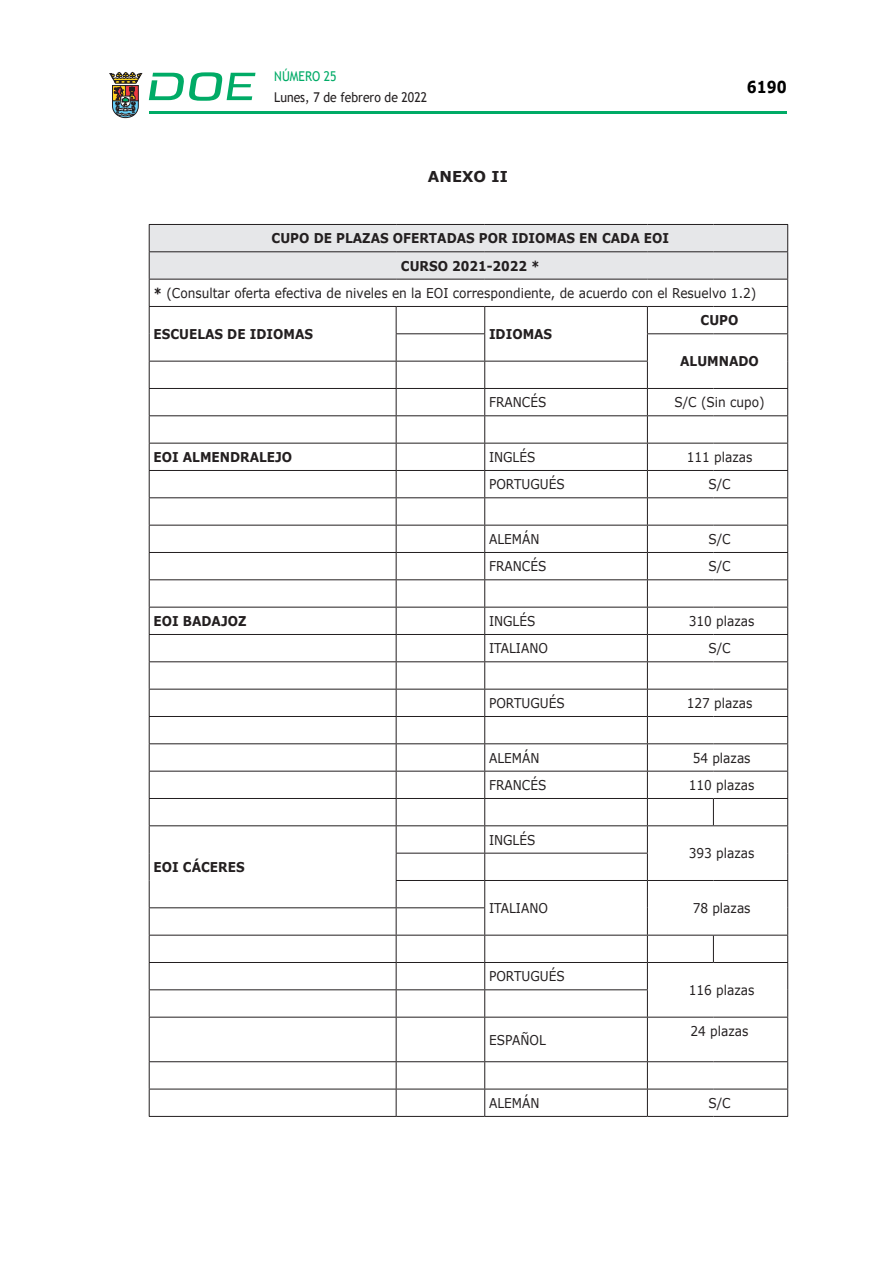
<style>
.page{position:relative;width:893px;height:1263px;background:#fff}
.page>*{position:absolute;margin:0;border:0;box-sizing:border-box;transform-origin:0 0}
.t1{font:700 16.5px "Verdana";color:#000;scale:.85 1}
.CUERPO_DE_TEXTO{font:700 15px "Verdana";letter-spacing:.005em;color:#231f20}
.t2{font:13.5px "Verdana";color:#231f20;scale:.9 1}
.t3{font:700 13.5px "Verdana";color:#231f20;scale:.9 1}
.t4{font:13.5px "Trebuchet MS";color:#231f20;scale:.9 1}
.t5{font:13.5px "Trebuchet MS";color:#00ab67;scale:.9 1}
.s1{font-weight:700}
</style>
<div class="page">
<hr style="left:149px;top:111px;width:638px;height:3px;background:#00ab66">
<svg style="left:109px;top:72px;width:33px;height:46px"></svg>
<svg style="left:149px;top:72px;width:106px;height:29px"></svg>
<hr style="left:149px;top:1017px;width:247px;height:1px;background:#231f20">
<hr style="left:149px;top:1017px;width:1px;height:44px;background:#231f20">
<hr style="left:396px;top:1017px;width:89px;height:1px;background:#231f20">
<hr style="left:396px;top:1017px;width:1px;height:44px;background:#231f20">
<hr style="left:485px;top:1017px;width:162px;height:1px;background:#231f20">
<hr style="left:484px;top:1017px;width:1px;height:44px;background:#231f20">
<hr style="left:647px;top:1017px;width:66px;height:1px;background:#231f20">
<hr style="left:647px;top:1017px;width:1px;height:44px;background:#231f20">
<hr style="left:713px;top:1017px;width:75px;height:1px;background:#231f20">
<hr style="left:787px;top:1017px;width:1px;height:44px;background:#231f20">
<hr style="left:149px;top:1061px;width:247px;height:1px;background:#231f20">
<hr style="left:396px;top:1061px;width:89px;height:1px;background:#231f20">
<hr style="left:485px;top:1061px;width:162px;height:1px;background:#231f20">
<hr style="left:647px;top:1061px;width:66px;height:1px;background:#231f20">
<hr style="left:713px;top:1061px;width:75px;height:1px;background:#231f20">
<hr style="left:149px;top:1089px;width:247px;height:1px;background:#231f20">
<svg style="left:149px;top:1062px;width:1px;height:54px"></svg>
<hr style="left:396px;top:1089px;width:89px;height:1px;background:#231f20">
<svg style="left:396px;top:1062px;width:1px;height:54px"></svg>
<hr style="left:485px;top:1089px;width:162px;height:1px;background:#231f20">
<svg style="left:484px;top:1062px;width:1px;height:54px"></svg>
<hr style="left:647px;top:1089px;width:66px;height:1px;background:#231f20">
<svg style="left:647px;top:1062px;width:1px;height:54px"></svg>
<hr style="left:713px;top:1089px;width:75px;height:1px;background:#231f20">
<svg style="left:787px;top:1062px;width:1px;height:54px"></svg>
<hr style="left:149px;top:1116px;width:247px;height:1px;background:#231f20">
<hr style="left:396px;top:1116px;width:89px;height:1px;background:#231f20">
<hr style="left:485px;top:1116px;width:162px;height:1px;background:#231f20">
<hr style="left:647px;top:1116px;width:66px;height:1px;background:#231f20">
<hr style="left:713px;top:1116px;width:75px;height:1px;background:#231f20">
<svg style="left:149px;top:224px;width:639px;height:793px"></svg>
<hr style="left:149px;top:279px;width:247px;height:1px;background:#231f20">
<hr style="left:396px;top:279px;width:89px;height:1px;background:#231f20">
<hr style="left:485px;top:279px;width:162px;height:1px;background:#231f20">
<hr style="left:647px;top:279px;width:66px;height:1px;background:#231f20">
<hr style="left:713px;top:279px;width:75px;height:1px;background:#231f20">
<p class="t5" style="left:274px;top:67px;width:71px">NÚMERO 25</p>
<p class="t4" style="left:274px;top:88px;width:171px">Lunes, 7 de febrero de 2022</p>
<p class="CUERPO_DE_TEXTO" style="left:428px;top:165px;width:82px">ANEXO II</p>
<p class="t1" style="left:747px;top:75px;width:48px">6190</p>
<p class="t3" style="left:272px;top:229px;width:443px">CUPO DE PLAZAS OFERTADAS POR IDIOMAS EN CADA EOI</p>
<p class="t3" style="left:401px;top:256px;width:156px">CURSO 2021-2022 *</p>
<p class="t2" style="left:153px;top:284px;width:671px"><span class="s1">*</span> (Consultar oferta efectiva de niveles en la EOI correspondiente, de acuerdo con el Resuelvo 1.2)</p>
<p class="t3" style="left:153px;top:324px;width:179px">ESCUELAS DE IDIOMAS</p>
<p class="t3" style="left:489px;top:324px;width:72px">IDIOMAS</p>
<p class="t3" style="left:701px;top:311px;width:44px">CUPO</p>
<p class="t3" style="left:680px;top:352px;width:89px">ALUMNADO</p>
<p class="t2" style="left:489px;top:393px;width:65px">FRANCÉS</p>
<p class="t2" style="left:674px;top:393px;width:102px">S/C (Sin cupo)</p>
<p class="t3" style="left:153px;top:447px;width:156px">EOI ALMENDRALEJO</p>
<p class="t2" style="left:489px;top:448px;width:53px">INGLÉS</p>
<p class="t2" style="left:687px;top:448px;width:74px">111 plazas</p>
<p class="t2" style="left:489px;top:475px;width:86px">PORTUGUÉS</p>
<p class="t2" style="left:708px;top:475px;width:26px">S/C</p>
<p class="t2" style="left:489px;top:530px;width:57px">ALEMÁN</p>
<p class="t2" style="left:708px;top:530px;width:26px">S/C</p>
<p class="t2" style="left:489px;top:557px;width:65px">FRANCÉS</p>
<p class="t2" style="left:708px;top:557px;width:26px">S/C</p>
<p class="t3" style="left:153px;top:611px;width:105px">EOI BADAJOZ</p>
<p class="t2" style="left:489px;top:612px;width:53px">INGLÉS</p>
<p class="t2" style="left:689px;top:612px;width:74px">310 plazas</p>
<p class="t2" style="left:489px;top:639px;width:67px">ITALIANO</p>
<p class="t2" style="left:708px;top:639px;width:26px">S/C</p>
<p class="t2" style="left:489px;top:694px;width:86px">PORTUGUÉS</p>
<p class="t2" style="left:687px;top:694px;width:74px">127 plazas</p>
<p class="t2" style="left:489px;top:748px;width:57px">ALEMÁN</p>
<p class="t2" style="left:693px;top:748px;width:66px">54 plazas</p>
<p class="t2" style="left:489px;top:776px;width:65px">FRANCÉS</p>
<p class="t2" style="left:689px;top:776px;width:74px">110 plazas</p>
<p class="t3" style="left:153px;top:857px;width:103px">EOI CÁCERES</p>
<p class="t2" style="left:489px;top:830px;width:53px">INGLÉS</p>
<p class="t2" style="left:689px;top:844px;width:74px">393 plazas</p>
<p class="t2" style="left:489px;top:899px;width:67px">ITALIANO</p>
<p class="t2" style="left:693px;top:899px;width:66px">78 plazas</p>
<p class="t2" style="left:489px;top:967px;width:86px">PORTUGUÉS</p>
<p class="t2" style="left:689px;top:981px;width:74px">116 plazas</p>
<p class="t2" style="left:489px;top:1030px;width:65px">ESPAÑOL</p>
<p class="t2" style="left:690px;top:1022px;width:66px">24 plazas</p>
<p class="t2" style="left:489px;top:1094px;width:57px">ALEMÁN</p>
<p class="t2" style="left:708px;top:1094px;width:26px">S/C</p>
</div>
